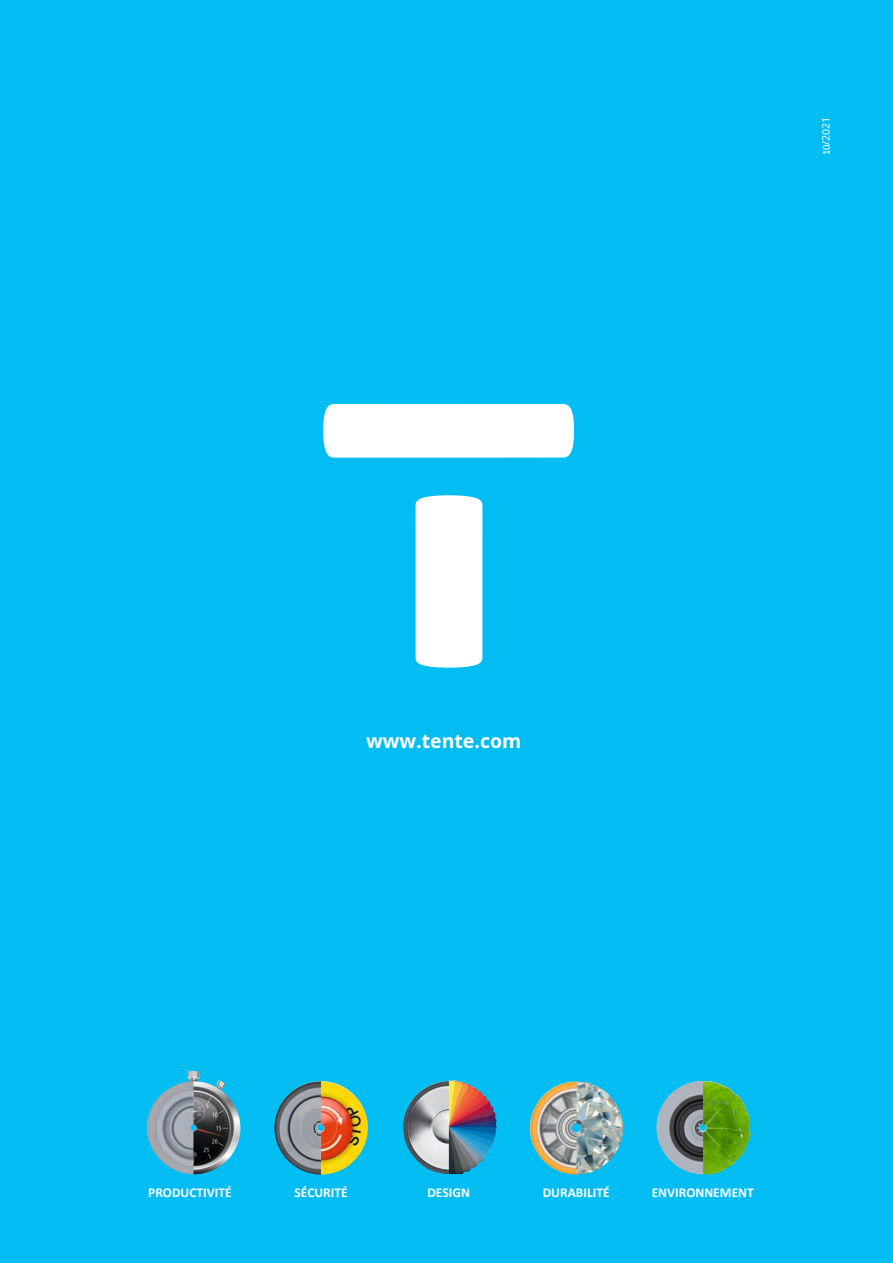
<style>
.page{position:relative;width:893px;height:1263px;background:#01bdf2}
.page>*{position:absolute;margin:0;border:0;box-sizing:border-box;transform-origin:0 0}
.t1{font:700 19.5px "Noto Sans";color:#fff}
.t2{font:700 13.5px "Calibri";color:#fff}
.t3{font:10.5px "Noto Sans";color:#fff}
.s1{font-family:"Calibri"}
</style>
<div class="page">
<div style="left:415px;top:495px;width:67px;height:173px;background:#fff"></div>
<div style="left:323px;top:404px;width:251px;height:54px;background:#fff"></div>
<img style="left:147px;top:1071px;width:93px;height:104px">
<img style="left:274px;top:1081px;width:94px;height:93px">
<img style="left:403px;top:1080px;width:94px;height:94px">
<img style="left:530px;top:1081px;width:93px;height:93px">
<img style="left:656px;top:1081px;width:95px;height:93px">
<p class="t3" style="left:818px;top:155px;width:40px;rotate:-90deg"><span class="s1">10</span>/2021</p>
<h1 class="t1" style="left:366px;top:727px;width:157px">www.tente.com</h1>
<p class="t2" style="left:148px;top:1182px;width:85px">PRODUCTIVITÉ</p>
<p class="t2" style="left:294px;top:1182px;width:55px">SÉCURITÉ</p>
<p class="t2" style="left:427px;top:1182px;width:44px">DESIGN</p>
<p class="t2" style="left:543px;top:1182px;width:68px">DURABILITÉ</p>
<p class="t2" style="left:652px;top:1182px;width:104px">ENVIRONNEMENT</p>
</div>
